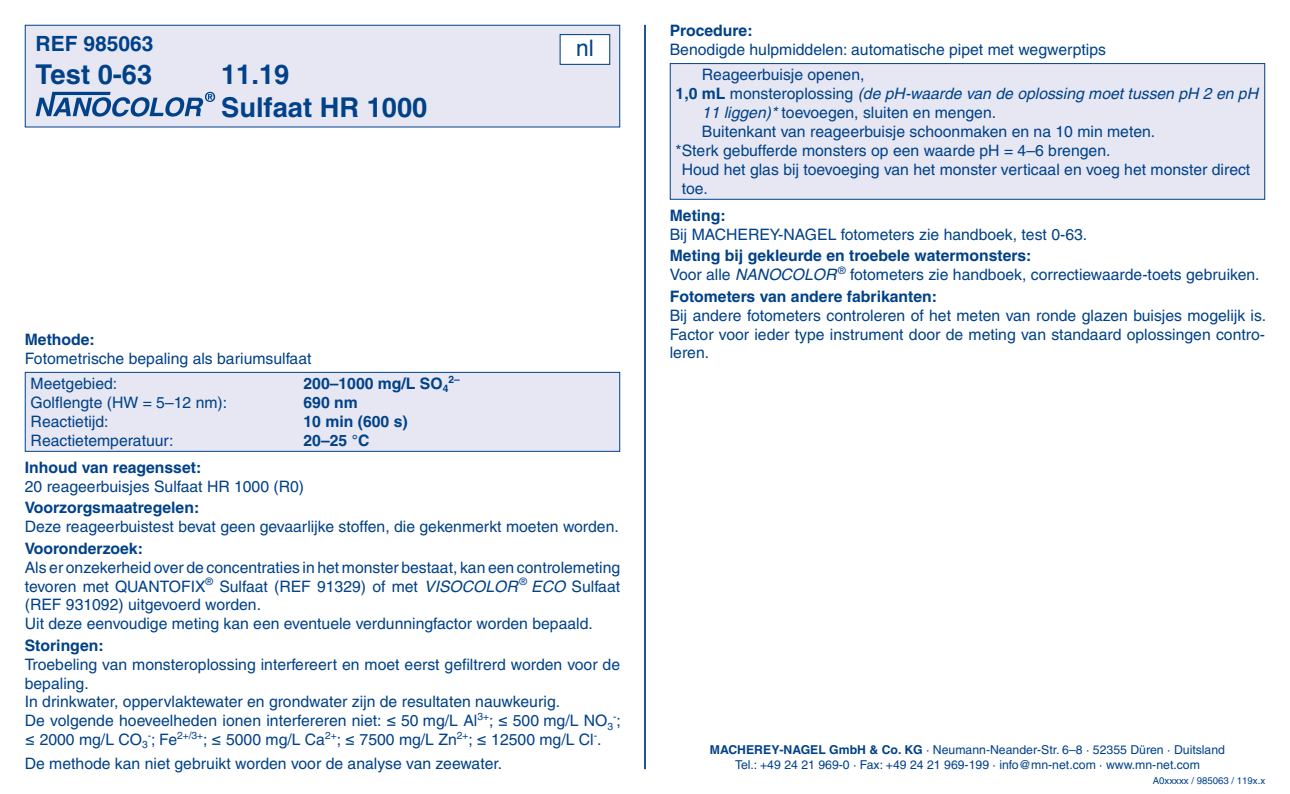
<style>
.page{position:relative;width:1290px;height:794px;background:#fff}
.page>*{position:absolute;margin:0;border:0;box-sizing:border-box;transform-origin:0 0}
.t1{font:700 27.3px/32.9px "Helvetica LT Pro";color:#004189}
.t2{font:22.75px "Helvetica";color:#004189}
.t3{font:700 21px "Helvetica LT Pro";color:#004189}
.t4{font:15.75px/18.9px "Helvetica LT Pro";color:#004189}
.t5{font:700 15.75px "Helvetica LT Pro";color:#004189}
.t6{font:italic 15.75px "Helvetica LT Pro";color:#004189}
.t7{font:12.25px/14.7px "Helvetica LT Pro";color:#004189;text-align:center}
.t8{font:700 10.15px "Helvetica LT Pro";color:#004189}
.t9{font:10.15px "Helvetica LT Pro";color:#004189}
.t10{font:9.62px "Helvetica LT Pro";color:#004189}
.s1{font-style:italic}
.s2{font-size:15.75px}
.s3{font-weight:700;font-style:normal}
.s4{font-style:normal}
.s5{font-weight:700}
</style>
<div class="page">
<hr style="left:644px;top:25px;width:2px;height:744px;background:#004189">
<div style="left:25px;top:25px;width:595px;height:102px;background:#e6e7f3"></div>
<svg style="left:36px;top:92px;width:179px;height:25px"></svg>
<div style="left:25px;top:25px;width:595px;height:102px;border:1px solid #004189"></div>
<div style="left:560px;top:35px;width:50px;height:29px;background:#fff"></div>
<div style="left:560px;top:34px;width:50px;height:31px;border:1px solid #004189"></div>
<div style="left:25px;top:372px;width:595px;height:79px;background:#e6e7f3"></div>
<div style="left:25px;top:372px;width:595px;height:80px;border:1px solid #004189"></div>
<div style="left:670px;top:64px;width:595px;height:135px;background:#e6e7f3"></div>
<div style="left:670px;top:63px;width:595px;height:137px;border:1px solid #004189"></div>
<h3 class="t3" style="left:36px;top:30px;width:119px">REF 985063</h3>
<h1 class="t1" style="left:36px;top:58px;width:118px">Test 0‑63</h1>
<h1 class="t1" style="left:221px;top:58px;width:208px">11.19<br>Sulfaat HR 1000</h1>
<p class="t5" style="left:25px;top:330px;width:71px">Methode:</p>
<p class="t4" style="left:31px;top:346px;width:282px;line-height:25.2px;text-indent:-6px">Fotometrische bepaling als bariumsulfaat<br>Meetgebied:</p>
<p class="t5" style="left:303px;top:374px;width:146px">200–1000 mg/L SO<sub>4</sub></p>
<p class="t8" style="left:448px;top:373px;width:13px">2–</p>
<h2 class="t2" style="left:576px;top:30px;width:19px">nl</h2>
<p class="t4" style="left:31px;top:393px;width:198px">Golflengte (HW = 5–12 nm):</p>
<p class="t5" style="left:303px;top:393px;width:56px">690 nm</p>
<p class="t4" style="left:31px;top:412px;width:79px">Reactietijd:</p>
<p class="t5" style="left:303px;top:412px;width:106px">10 min (600 s)</p>
<p class="t4" style="left:31px;top:431px;width:144px">Reactietemperatuur:</p>
<p class="t5" style="left:303px;top:431px;width:67px">20–25 °C</p>
<p class="t5" style="left:25px;top:458px;width:178px">Inhoud van reagensset:</p>
<p class="t4" style="left:25px;top:477px;width:281px">20 reageerbuisjes Sulfaat HR 1000 (R0)</p>
<p class="t5" style="left:25px;top:498px;width:176px">Voorzorgsmaatregelen:</p>
<p class="t4" style="left:25px;top:517px;width:595px">Deze reageerbuistest bevat geen gevaarlijke stoffen, die gekenmerkt moeten worden.</p>
<p class="t5" style="left:25px;top:538px;width:120px">Vooronderzoek:</p>
<p class="t4" style="left:25px;top:557px;width:597px">Als er onzekerheid over de concentraties in het monster bestaat, kan een controlemeting tevoren met QUANTOFIX<sup>®</sup> Sulfaat (REF 91329) of met <span class="s1">VISOCOLOR</span> <sup>®</sup> <span class="s1">ECO</span> Sulfaat (REF 931092) uitgevoerd worden.<br>Uit deze eenvoudige meting kan een eventuele verdunningfactor worden bepaald.</p>
<p class="t5" style="left:25px;top:635px;width:80px">Storingen:</p>
<p class="t4" style="left:25px;top:654px;width:597px">Troebeling van monsteroplossing interfereert en moet eerst gefiltrerd worden voor de bepaling.<br>In drinkwater, oppervlaktewater en grondwater zijn de resultaten nauwkeurig.<br>De volgende hoeveelheden ionen interfereren niet: ≤ 50 mg/L Al<sup>3+</sup>; ≤ 500 mg/L NO<sub>3</sub></p>
<p class="t9" style="left:613px;top:710px;width:9px">-<span class="s2">;</span></p>
<p class="t4" style="left:25px;top:728px;width:578px;line-height:23.8px">≤ 2000 mg/L CO<sub>3</sub><sup>-</sup>; Fe<sup>2+/3+</sup>; ≤ 5000 mg/L Ca<sup>2+</sup>; ≤ 7500 mg/L Zn<sup>2+</sup>; ≤ 12500 mg/L Cl<sup>-</sup>.<br>De methode kan niet gebruikt worden voor de analyse van zeewater.</p>
<p class="t5" style="left:670px;top:21px;width:84px">Procedure:</p>
<p class="t4" style="left:702px;top:37px;width:406px;line-height:25.4px;text-indent:-32px">Benodigde hulpmiddelen: automatische pipet met wegwerptips<br>Reageerbuisje openen,</p>
<p class="t6" style="left:676px;top:85px;width:584px"><span class="s3">1,0 mL</span> <span class="s4">monsteroplossing</span> (de pH-waarde van de oplossing moet tussen pH 2 en pH</p>
<p class="t4" style="left:702px;top:103px;width:296px"><span class="s1">11 liggen)*</span> toevoegen, sluiten en mengen.</p>
<p class="t4" style="left:702px;top:122px;width:455px">Buitenkant van reageerbuisje schoonmaken en na 10 min meten.</p>
<p class="t4" style="left:676px;top:141px;width:436px">*Sterk gebufferde monsters op een waarde pH = 4–6 brengen.</p>
<p class="t4" style="left:682px;top:160px;width:570px">Houd het glas bij toevoeging van het monster verticaal en voeg het monster direct</p>
<p class="t4" style="left:682px;top:179px;width:28px">toe.</p>
<p class="t5" style="left:670px;top:206px;width:57px">Meting:</p>
<p class="t4" style="left:670px;top:225px;width:419px">Bij MACHEREY‑NAGEL fotometers zie handboek, test 0‑63.</p>
<p class="t4" style="left:670px;top:246px;width:591px"><span class="s5">Meting bij gekleurde en troebele watermonsters:<br></span>Voor alle <span class="s1">NANOCOLOR</span> <sup>®</sup> fotometers zie handboek, correctiewaarde-toets gebruiken.</p>
<p class="t5" style="left:670px;top:286px;width:269px">Fotometers van andere fabrikanten:</p>
<p class="t4" style="left:670px;top:305px;width:598px;text-align:justify">Bij andere fotometers controleren of het meten van ronde glazen buisjes mogelijk is.<br>Factor voor ieder type instrument door de meting van standaard oplossingen contro‑ leren.</p>
<p class="t7" style="left:710px;top:743px;width:517px"><span class="s5">MACHEREY‑NAGEL GmbH &amp; Co. KG</span> · Neumann-Neander-Str. 6–8 · 52355 Düren · Duitsland<br>Tel.: +49 24 21 969‑0 · Fax: +49 24 21 969‑199 · info@mn‑net.com · www.mn‑net.com</p>
<p class="t10" style="left:1153px;top:774px;width:114px">A0xxxxx / 985063 / 119x.x</p>
</div>
